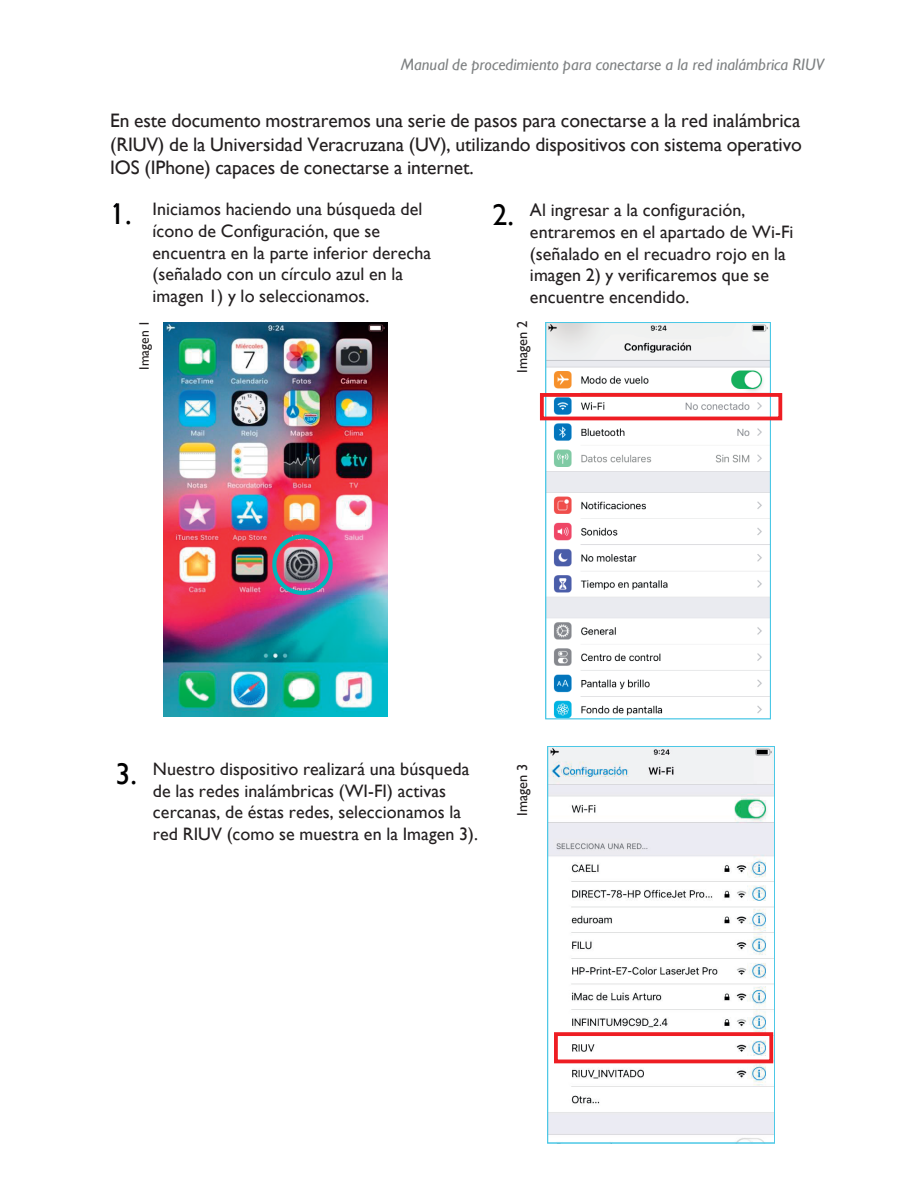
<style>
.page{position:relative;width:918px;height:1188px;background:#fff}
.page>*{position:absolute;margin:0;border:0;box-sizing:border-box;transform-origin:0 0}
.t1{font:30px "Gill Sans";color:#000001}
.t2{font:19.5px/23.4px "Gill Sans";letter-spacing:-.005em;color:#231f20;text-align:justify}
.t3{font:18px/21.6px "Gill Sans";letter-spacing:.005em;color:#231f20}
.t4{font:italic 16.5px "Gill Sans";color:#7e8182}
.t5{font:14.4px "Gill Sans";color:#231f20}
.t6{font:13.65px "Gill Sans";color:#231f20}
</style>
<div class="page">
<svg style="left:113px;top:203px;width:5px;height:5px"></svg>
<img style="left:164px;top:323px;width:224px;height:393px">
<img style="left:268px;top:530px;width:66px;height:70px">
<img style="left:548px;top:325px;width:220px;height:392px">
<div style="left:546px;top:322px;width:225px;height:397px;border:1px solid #4cc8e6"></div>
<div style="left:540px;top:393px;width:242px;height:27px;border:4px solid #ee1d23"></div>
<img style="left:550px;top:748px;width:223px;height:393px">
<div style="left:547px;top:746px;width:228px;height:397px;border:1px solid #4cc8e6"></div>
<div style="left:554px;top:1032px;width:219px;height:31px;border:4px solid #ee1d23"></div>
<p class="t4" style="left:401px;top:55px;width:425px">Manual de procedimiento para conectarse a la red inalámbrica RIUV</p>
<p class="t2" style="left:110px;top:109px;width:693px">En este documento mostraremos una serie de pasos para conectarse a la red inalámbrica (RIUV) de la Universidad Veracruzana (UV), utilizando dispositivos con sistema operativo IOS (IPhone) capaces de conectarse a internet.</p>
<p class="t3" style="left:153px;top:199px;width:280px">Iniciamos haciendo una búsqueda del ícono de Configuración, que se encuentra en la parte inferior derecha (señalado con un círculo azul en la imagen 1) y lo seleccionamos.</p>
<h1 class="t1" style="left:110px;top:196px;width:23px">1.</h1>
<p class="t3" style="left:530px;top:200px;width:265px">Al ingresar a la configuración, entraremos en el apartado de Wi-Fi (señalado en el recuadro rojo en la imagen 2) y verificaremos que se encuentre encendido.</p>
<h1 class="t1" style="left:493px;top:197px;width:23px">2.</h1>
<p class="t6" style="left:136px;top:370px;width:51px;rotate:-90deg">Imagen 1</p>
<p class="t5" style="left:514px;top:373px;width:54px;rotate:-90deg">Imagen 2</p>
<p class="t3" style="left:153px;top:759px;width:327px">Nuestro dispositivo realizará una búsqueda de las redes inalámbricas (WI-FI) activas cercanas, de éstas redes, seleccionamos la red RIUV (como se muestra en la Imagen 3).</p>
<h1 class="t1" style="left:116px;top:756px;width:23px">3.</h1>
<p class="t5" style="left:514px;top:816px;width:54px;rotate:-90deg">Imagen 3</p>
</div>
